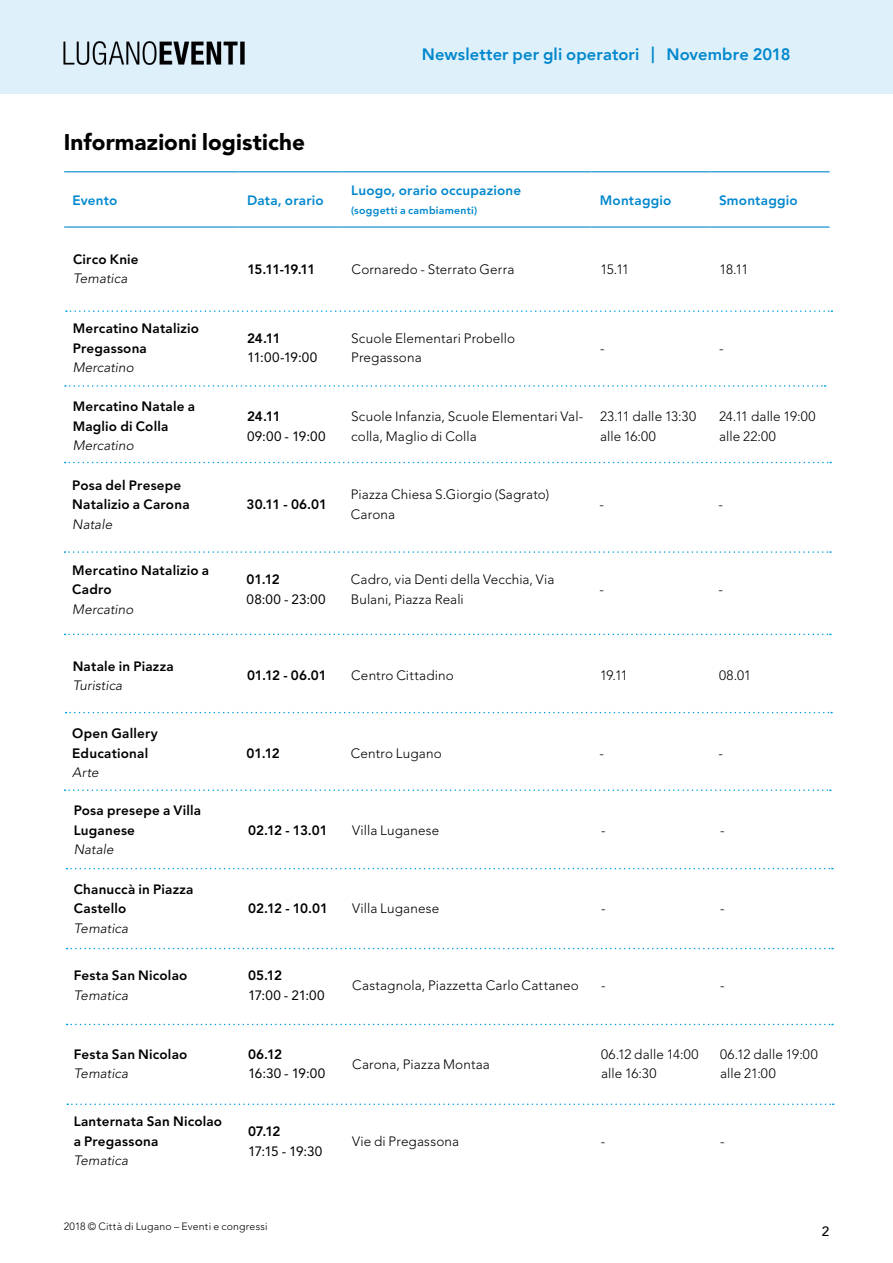
<style>
.page{position:relative;width:893px;height:1263px;background:#fff}
.page>*{position:absolute;margin:0;border:0;box-sizing:border-box;transform-origin:0 0}
.t1{font:900 22.5px "Avenir LT Std";letter-spacing:.005em;color:#000}
.t2{font:800 16.5px "Avenir";letter-spacing:.01em;color:#0087cd}
.t3{font:300 13.5px/19.5px "Avenir LT Std";letter-spacing:.01em;color:#000}
.t4{font:800 13.5px/19.5px "Avenir LT Std";letter-spacing:.015em;color:#000}
.t5{font:italic 300 13.5px "Avenir LT Std";letter-spacing:.005em;color:#000}
.t6{font:13.5px "Avenir LT Std";letter-spacing:.02em;color:#000}
.t7{font:800 13.5px "Avenir LT Std";letter-spacing:.015em;color:#0087cd}
.t8{font:500 13.5px "Avenir";color:#000}
.t9{font:300 10.5px "Avenir LT Std";letter-spacing:.02em;color:#000}
.t10{font:800 10.5px "Avenir LT Std";letter-spacing:.025em;color:#0087cd}
</style>
<div class="page">
<div style="left:0;top:0;width:893px;height:94px;background:#def0fa"></div>
<img style="left:64px;top:41px;width:181px;height:23px">
<hr style="left:64px;top:171px;width:174px;height:1px;background:#0087cd">
<hr style="left:238px;top:171px;width:105px;height:1px;background:#0087cd">
<hr style="left:343px;top:171px;width:248px;height:1px;background:#0087cd">
<hr style="left:591px;top:171px;width:119px;height:1px;background:#0087cd">
<hr style="left:710px;top:171px;width:120px;height:1px;background:#0087cd">
<hr style="left:64px;top:226px;width:174px;height:2px;background:#0087cd">
<hr style="left:238px;top:226px;width:105px;height:2px;background:#0087cd">
<hr style="left:343px;top:226px;width:248px;height:2px;background:#0087cd">
<hr style="left:591px;top:226px;width:119px;height:2px;background:#0087cd">
<hr style="left:710px;top:226px;width:120px;height:2px;background:#0087cd">
<svg style="left:65px;top:385px;width:761px;height:2px"></svg>
<svg style="left:65px;top:462px;width:766px;height:1px"></svg>
<svg style="left:66px;top:712px;width:766px;height:1px"></svg>
<svg style="left:65px;top:551px;width:766px;height:2px"></svg>
<svg style="left:66px;top:868px;width:767px;height:1px"></svg>
<svg style="left:67px;top:948px;width:766px;height:1px"></svg>
<svg style="left:67px;top:1024px;width:766px;height:1px"></svg>
<svg style="left:67px;top:1103px;width:767px;height:2px"></svg>
<svg style="left:65px;top:634px;width:766px;height:1px"></svg>
<svg style="left:65px;top:789px;width:766px;height:2px"></svg>
<svg style="left:66px;top:310px;width:766px;height:2px"></svg>
<h1 class="t1" style="left:64px;top:128px;width:243px">Informazioni logistiche</h1>
<p class="t7" style="left:73px;top:192px;width:46px">Evento</p>
<p class="t7" style="left:247px;top:192px;width:78px">Data, orario</p>
<p class="t2" style="left:422px;top:42px;width:370px">Newsletter per gli operatori | Novembre 2018</p>
<p class="t7" style="left:351px;top:182px;width:171px">Luogo, orario occupazione</p>
<p class="t10" style="left:351px;top:204px;width:128px">(soggetti a cambiamenti)</p>
<p class="t7" style="left:600px;top:192px;width:73px">Montaggio</p>
<p class="t7" style="left:719px;top:192px;width:80px">Smontaggio</p>
<p class="t4" style="left:73px;top:249px;width:67px">Circo Knie</p>
<p class="t5" style="left:73px;top:271px;width:56px">Tematica</p>
<p class="t4" style="left:73px;top:319px;width:128px">Mercatino Natalizio<br>Pregassona</p>
<p class="t5" style="left:73px;top:359px;width:63px">Mercatino</p>
<p class="t4" style="left:73px;top:397px;width:124px">Mercatino Natale a<br>Maglio di Colla</p>
<p class="t5" style="left:73px;top:438px;width:63px">Mercatino</p>
<p class="t4" style="left:72px;top:475px;width:119px">Posa del Presepe<br>Natalizio a Carona</p>
<p class="t5" style="left:72px;top:516px;width:41px">Natale</p>
<p class="t4" style="left:72px;top:560px;width:138px">Mercatino Natalizio a<br>Cadro</p>
<p class="t5" style="left:72px;top:601px;width:63px">Mercatino</p>
<p class="t4" style="left:73px;top:656px;width:103px">Natale in Piazza</p>
<p class="t5" style="left:73px;top:677px;width:51px">Turistica</p>
<p class="t4" style="left:72px;top:724px;width:87px">Open Gallery<br>Educational</p>
<p class="t5" style="left:72px;top:764px;width:28px">Arte</p>
<p class="t4" style="left:74px;top:801px;width:129px">Posa presepe a Villa<br>Luganese</p>
<p class="t5" style="left:74px;top:842px;width:41px">Natale</p>
<p class="t4" style="left:74px;top:879px;width:121px">Chanuccà in Piazza<br>Castello</p>
<p class="t5" style="left:74px;top:920px;width:56px">Tematica</p>
<p class="t4" style="left:74px;top:966px;width:115px">Festa San Nicolao</p>
<p class="t5" style="left:74px;top:987px;width:56px">Tematica</p>
<p class="t4" style="left:74px;top:1044px;width:115px">Festa San Nicolao</p>
<p class="t5" style="left:74px;top:1066px;width:56px">Tematica</p>
<p class="t4" style="left:74px;top:1112px;width:150px">Lanternata San Nicolao a Pregassona</p>
<p class="t5" style="left:74px;top:1153px;width:56px">Tematica</p>
<p class="t4" style="left:247px;top:259px;width:70px">15.11-19.11</p>
<p class="t3" style="left:352px;top:259px;width:164px">Cornaredo - Sterrato Gerra</p>
<p class="t3" style="left:600px;top:259px;width:30px">15.11</p>
<p class="t3" style="left:719px;top:259px;width:31px">18.11</p>
<p class="t4" style="left:247px;top:328px;width:35px">24.11</p>
<p class="t6" style="left:247px;top:350px;width:72px">11:00-19:00</p>
<p class="t4" style="left:247px;top:407px;width:35px">24.11</p>
<p class="t6" style="left:247px;top:428px;width:80px">09:00 - 19:00</p>
<p class="t3" style="left:351px;top:328px;width:165px">Scuole Elementari Probello<br>Pregassona</p>
<p class="t3" style="left:600px;top:338px;width:6px">-</p>
<p class="t3" style="left:719px;top:338px;width:6px">-</p>
<p class="t3" style="left:351px;top:407px;width:234px">Scuole Infanzia, Scuole Elementari Val&shy;colla, Maglio di Colla</p>
<p class="t3" style="left:600px;top:407px;width:98px">23.11 dalle 13:30 alle 16:00</p>
<p class="t3" style="left:719px;top:407px;width:98px">24.11 dalle 19:00 alle 22:00</p>
<p class="t4" style="left:247px;top:495px;width:82px">30.11 - 06.01</p>
<p class="t3" style="left:351px;top:485px;width:200px">Piazza Chiesa S.Giorgio (Sagrato)<br>Carona</p>
<p class="t4" style="left:247px;top:570px;width:35px">01.12</p>
<p class="t6" style="left:247px;top:591px;width:81px">08:00 - 23:00</p>
<p class="t3" style="left:351px;top:570px;width:205px">Cadro, via Denti della Vecchia, Via<br>Bulani, Piazza Reali</p>
<p class="t3" style="left:600px;top:495px;width:6px">-</p>
<p class="t3" style="left:719px;top:495px;width:6px">-</p>
<p class="t3" style="left:600px;top:580px;width:6px">-</p>
<p class="t3" style="left:719px;top:580px;width:6px">-</p>
<p class="t4" style="left:247px;top:666px;width:81px">01.12 - 06.01</p>
<p class="t3" style="left:351px;top:666px;width:104px">Centro Cittadino</p>
<p class="t3" style="left:600px;top:666px;width:29px">19.11</p>
<p class="t3" style="left:719px;top:666px;width:34px">08.01</p>
<p class="t4" style="left:247px;top:743px;width:35px">01.12</p>
<p class="t3" style="left:351px;top:743px;width:92px">Centro Lugano</p>
<p class="t3" style="left:600px;top:743px;width:6px">-</p>
<p class="t3" style="left:719px;top:743px;width:6px">-</p>
<p class="t4" style="left:248px;top:820px;width:81px">02.12 - 13.01</p>
<p class="t3" style="left:352px;top:820px;width:88px">Villa Luganese</p>
<p class="t3" style="left:601px;top:820px;width:6px">-</p>
<p class="t3" style="left:720px;top:820px;width:6px">-</p>
<p class="t4" style="left:248px;top:899px;width:81px">02.12 - 10.01</p>
<p class="t3" style="left:352px;top:899px;width:88px">Villa Luganese</p>
<p class="t3" style="left:601px;top:899px;width:6px">-</p>
<p class="t3" style="left:720px;top:899px;width:6px">-</p>
<p class="t4" style="left:248px;top:966px;width:36px">05.12</p>
<p class="t6" style="left:248px;top:987px;width:78px">17:00 - 21:00</p>
<p class="t4" style="left:248px;top:1044px;width:36px">06.12</p>
<p class="t6" style="left:248px;top:1066px;width:79px">16:30 - 19:00</p>
<p class="t4" style="left:248px;top:1122px;width:34px">07.12</p>
<p class="t6" style="left:248px;top:1143px;width:76px">17:15 - 19:30</p>
<p class="t3" style="left:352px;top:976px;width:228px">Castagnola, Piazzetta Carlo Cattaneo</p>
<p class="t3" style="left:601px;top:976px;width:6px">-</p>
<p class="t3" style="left:720px;top:976px;width:6px">-</p>
<p class="t3" style="left:352px;top:1054px;width:139px">Carona, Piazza Montaa</p>
<p class="t3" style="left:601px;top:1044px;width:99px">06.12 dalle 14:00 alle 16:30</p>
<p class="t3" style="left:720px;top:1044px;width:99px">06.12 dalle 19:00 alle 21:00</p>
<p class="t3" style="left:352px;top:1131px;width:108px">Vie di Pregassona</p>
<p class="t3" style="left:601px;top:1131px;width:6px">-</p>
<p class="t3" style="left:720px;top:1131px;width:6px">-</p>
<p class="t9" style="left:64px;top:1220px;width:205px">2018 © Città di Lugano – Eventi e congressi</p>
<p class="t8" style="left:822px;top:1219px;width:9px">2</p>
</div>
